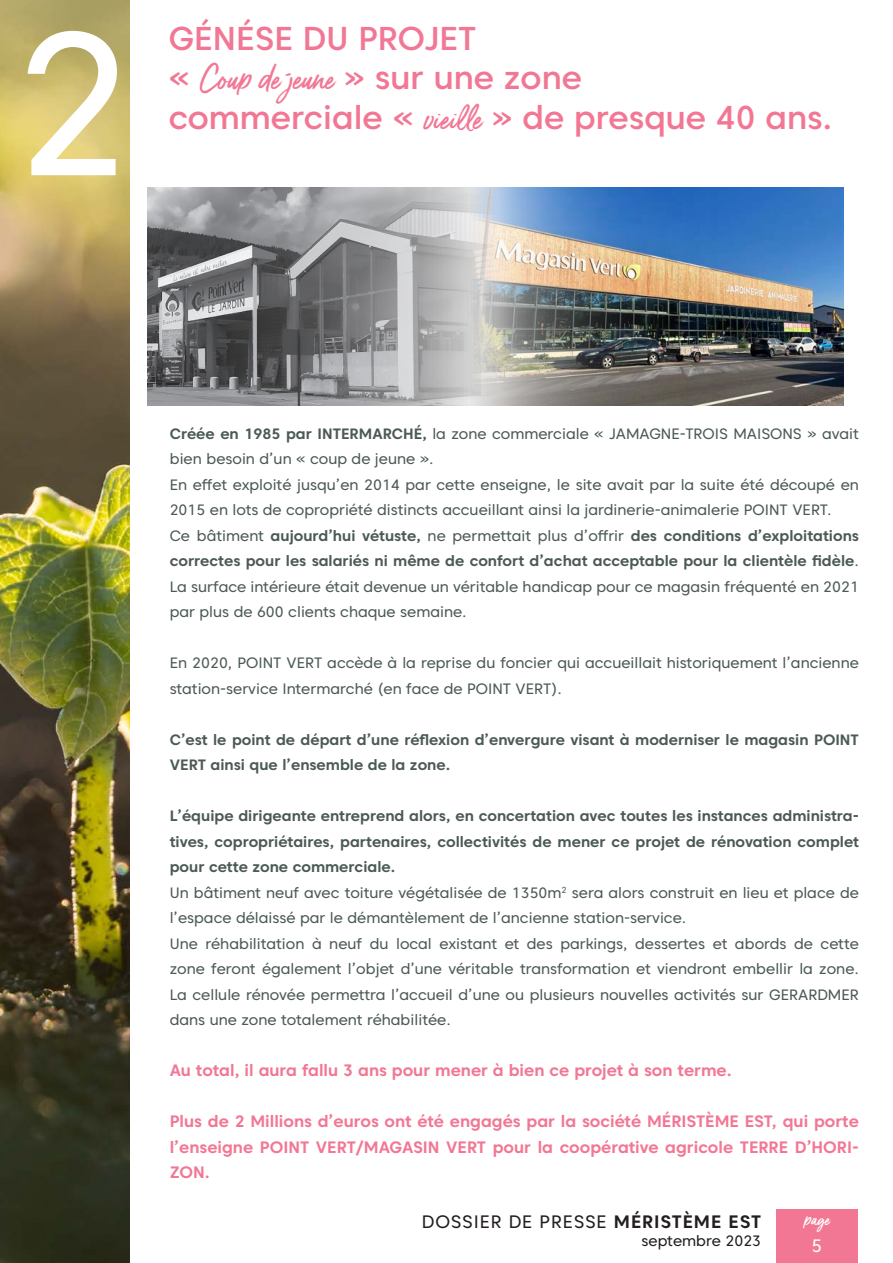
<style>
.page{position:relative;width:893px;height:1263px;background:#fff}
.page>*{position:absolute;margin:0;border:0;box-sizing:border-box;transform-origin:0 0}
.t1{font:202.8px "Caros";color:#fff}
.Style_de_paragraphe_5{font:500 33px "Caros";color:#f27794}
.t2{font:18px "Caros";letter-spacing:.05em;color:#231f20}
.t3{font:18px "Gotcha";color:#fff}
.t4{font:18px "Caros";color:#fff}
.paraphe{font:700 16.5px/25.5px "Caros";color:#f27794;text-align:justify}
.paraphe-2{font:15px/25.5px "Caros";color:#4c5a57}
.paraphe-3{font:700 15px/25.5px "Caros";color:#4c5a57}
.t5{font:15px "Caros";color:#231f20}
.s1{font-family:"Gotcha";font-weight:400}
.s2{font-weight:700}
</style>
<div class="page">
<div style="left:776px;top:1209px;width:82px;height:54px;background:#f27794"></div>
<img style="left:496px;top:187px;width:348px;height:218px">
<img style="left:0;top:0;width:130px;height:1263px">
<img style="left:148px;top:187px;width:348px;height:218px">
<p class="t1" style="left:12px;top:-28px;width:122px">2</p>
<p class="Style_de_paragraphe_5" style="left:169px;top:16px;width:309px">GÉNÉSE DU PROJET</p>
<p class="Style_de_paragraphe_5" style="left:169px;top:56px;width:415px">« <span class="s1">Coup de jeune</span> » sur une zone</p>
<p class="Style_de_paragraphe_5" style="left:169px;top:96px;width:665px">commerciale « <span class="s1">vieille</span> » de presque 40 ans.</p>
<p class="paraphe-2" style="left:170px;top:420px;width:691px"><span class="s2">Créée en 1985 par INTERMARCHÉ,</span> la zone commerciale « JAMAGNE-TROIS MAISONS » avait bien besoin d’un « coup de jeune ».</p>
<p class="paraphe-2" style="left:170px;top:471px;width:691px">En effet exploité jusqu’en 2014 par cette enseigne, le site avait par la suite été découpé en<br>2015 en lots de copropriété distincts accueillant ainsi la jardinerie-animalerie POINT VERT.</p>
<p class="paraphe-2" style="left:170px;top:522px;width:691px;text-align:justify">Ce bâtiment <span class="s2">aujourd’hui vétuste,</span> ne permettait plus d’offrir <span class="s2">des conditions d’exploitations correctes pour les salariés ni même de confort d’achat acceptable pour la clientèle fidèle</span>.<br>La surface intérieure était devenue un véritable handicap pour ce magasin fréquenté en 2021 par plus de 600 clients chaque semaine.</p>
<p class="paraphe-2" style="left:170px;top:650px;width:691px">En 2020, POINT VERT accède à la reprise du foncier qui accueillait historiquement l’ancienne station-service Intermarché (en face de POINT VERT).</p>
<p class="paraphe-3" style="left:170px;top:726px;width:691px">C’est le point de départ d’une réflexion d’envergure visant à moderniser le magasin POINT<br>VERT ainsi que l’ensemble de la zone.</p>
<p class="paraphe-3" style="left:170px;top:803px;width:691px;text-align:justify">L’équipe dirigeante entreprend alors, en concertation avec toutes les instances administra&shy;tives, copropriétaires, partenaires, collectivités de mener ce projet de rénovation complet pour cette zone commerciale.</p>
<p class="paraphe-2" style="left:170px;top:879px;width:691px">Un bâtiment neuf avec toiture végétalisée de 1350m<sup>2</sup> sera alors construit en lieu et place de l’espace délaissé par le démantèlement de l’ancienne station-service.</p>
<p class="paraphe-2" style="left:170px;top:930px;width:691px;text-align:justify">Une réhabilitation à neuf du local existant et des parkings, dessertes et abords de cette zone feront également l’objet d’une véritable transformation et viendront embellir la zone.<br>La cellule rénovée permettra l’accueil d’une ou plusieurs nouvelles activités sur GERARDMER dans une zone totalement réhabilitée.</p>
<p class="paraphe" style="left:170px;top:1057px;width:563px">Au total, il aura fallu 3 ans pour mener à bien ce projet à son terme.</p>
<p class="paraphe" style="left:170px;top:1108px;width:691px">Plus de 2 Millions d’euros ont été engagés par la société MÉRISTÈME EST, qui porte l’enseigne POINT VERT/MAGASIN VERT pour la coopérative agricole TERRE D’HORI-ZON.</p>
<p class="t2" style="left:422px;top:1210px;width:341px">DOSSIER DE PRESSE <span class="s2">MÉRISTÈME EST</span></p>
<p class="t5" style="left:642px;top:1231px;width:121px">septembre 2023</p>
<p class="t3" style="left:804px;top:1207px;width:27px">page</p>
<p class="t4" style="left:812px;top:1234px;width:12px">5</p>
</div>
